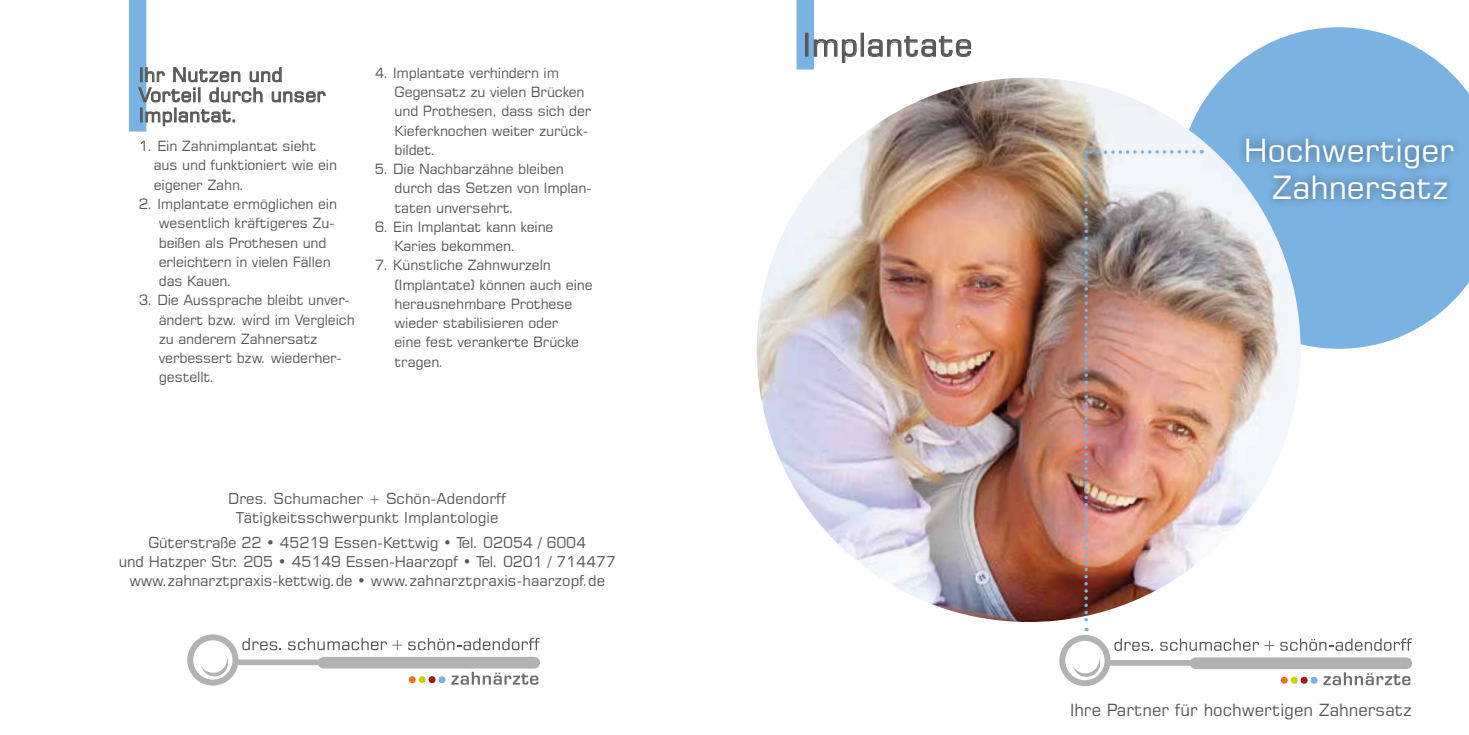
<style>
.page{position:relative;width:1469px;height:735px;background:#fff}
.page>*{position:absolute;margin:0;border:0;box-sizing:border-box;transform-origin:0 0}
.t1{font:31.85px/37.1px "Square 721 BT";color:#fff;text-align:right}
.t2{font:31.5px "Square 721 BT";letter-spacing:.02em;color:#575756}
.t3{font:19.25px/20.1px "Square 721 BT";letter-spacing:.02em;color:#575756}
.t4{font:16.62px "Square 721 BT";color:#575756}
.t5{font:14.88px/19.2px "Square 721 BT";letter-spacing:-.01em;color:#575756;text-align:center}
.t6{font:14px/19.2px "Square 721 BT";letter-spacing:-.01em;color:#575756}
.s1{color:#58585b}
</style>
<div class="page">
<div style="left:129px;top:0;width:17px;height:131px;background:#7ab2e1"></div>
<svg style="left:187px;top:634px;width:353px;height:51px"></svg>
<svg style="left:1180px;top:27px;width:288px;height:304px;fill:#7ab2e1"></svg>
<img style="left:756px;top:78px;width:544px;height:543px;border-radius:272px">
<div style="left:1236px;top:130px;width:226px;height:79px;background:#000;opacity:.46"></div>
<img style="left:1059px;top:150px;width:353px;height:535px">
<div style="left:796px;top:0;width:18px;height:69px;background:#7ab2e1"></div>
<div style="left:805px;top:33px;width:3px;height:23px;border:1px solid #575756"></div>
<svg style="left:813px;top:39px;width:44px;height:24px"></svg>
<div style="left:861px;top:33px;width:2px;height:23px;border:1px solid #575756"></div>
<svg style="left:867px;top:35px;width:104px;height:22px"></svg>
<svg style="left:141px;top:67px;width:23px;height:15px"></svg>
<svg style="left:173px;top:67px;width:67px;height:15px"></svg>
<svg style="left:250px;top:67px;width:31px;height:15px"></svg>
<svg style="left:139px;top:88px;width:61px;height:14px"></svg>
<svg style="left:210px;top:88px;width:52px;height:14px"></svg>
<svg style="left:272px;top:92px;width:53px;height:10px"></svg>
<svg style="left:141px;top:108px;width:94px;height:18px"></svg>
<h3 class="t3" style="left:139px;top:64px;width:188px">Ihr Nutzen und<br>Vorteil durch unser<br>Implantat.</h3>
<p class="t6" style="left:154px;top:136px;width:185px;text-indent:-15px">1. Ein Zahnimplantat sieht aus und funktioniert wie ein eigener Zahn.</p>
<p class="t6" style="left:159px;top:194px;width:180px;text-indent:-20px">2. Implantate ermöglichen ein wesentlich kräftigeres Zu&shy;beißen als Prothesen und erleichtern in vielen Fällen das Kauen.</p>
<p class="t6" style="left:159px;top:290px;width:197px;text-indent:-20px">3. Die Aussprache bleibt unver&shy;ändert bzw. wird im Vergleich zu anderem Zahnersatz verbessert bzw. wiederher&shy;gestellt.</p>
<p class="t6" style="left:394px;top:63px;width:198px;text-indent:-20px">4. Implantate verhindern im<br>Gegensatz zu vielen Brücken und Prothesen, dass sich der<br>Kieferknochen weiter zurück&shy;bildet.</p>
<p class="t6" style="left:394px;top:159px;width:199px;text-indent:-20px">5. Die Nachbarzähne bleiben durch das Setzen von Implan&shy;taten unversehrt.</p>
<p class="t6" style="left:394px;top:217px;width:160px;text-indent:-20px">6. Ein Implantat kann keine<br>Karies bekommen.</p>
<p class="t6" style="left:394px;top:255px;width:200px;text-indent:-20px">7. Künstliche Zahnwurzeln (Implantate) können auch eine herausnehmbare Prothese wieder stabilisieren oder<br>eine fest verankerte Brücke tragen.</p>
<p class="t5" style="left:228px;top:488px;width:279px">Dres. Schumacher + Schön-Adendorff<br>Tätigkeitsschwerpunkt Implantologie</p>
<p class="t5" style="left:119px;top:532px;width:498px"><span class="s1">Güterstraße 22</span> • 45219 Essen-Kettwig • Tel. 02054 / 6004<br>und Hatzper Str. 205 • 45149 Essen-Haarzopf • Tel. 0201 / 714477 www.zahnarztpraxis-kettwig.de • www.zahnarztpraxis-haarzopf.de</p>
<h2 class="t2" style="left:802px;top:25px;width:171px">Implantate</h2>
<h1 class="t1" style="left:1243px;top:132px;width:212px">Hochwertiger<br>Zahnersatz</h1>
<p class="t4" style="left:1070px;top:699px;width:343px">Ihre Partner für hochwertigen Zahnersatz</p>
</div>
